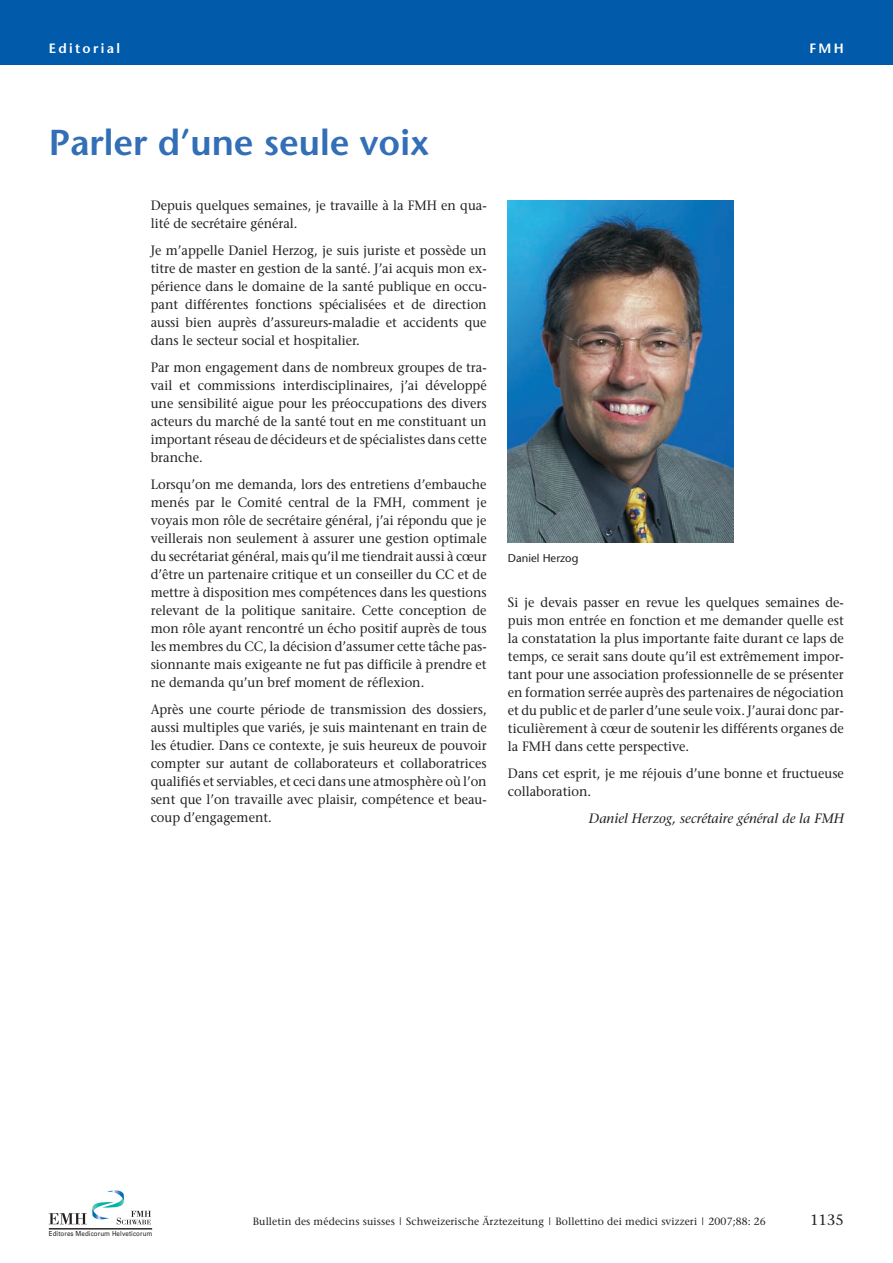
<style>
.page{position:relative;width:893px;height:1263px;background:#fff}
.page>*{position:absolute;margin:0;border:0;box-sizing:border-box;transform-origin:0 0}
.t1{font:600 36px "Stone Sans";color:#326fb7}
.t2{font:15px "Stone Serif";color:#231f20}
.t3{font:13.5px/18px "Stone Serif";color:#231f20;text-align:justify;scale:.95 1}
.t4{font:italic 13.5px "Stone Serif";color:#231f20}
.t5{font:600 13.5px "Stone Sans";letter-spacing:.17em;color:#fff}
.t6{font:11.25px "Stone Sans";color:#231f20}
.t7{font:10.5px "Stone Serif";letter-spacing:.01em;color:#231f20}
.t8{font:6.9px "Univers";letter-spacing:.015em;color:#231f20;scale:.9 1}
</style>
<div class="page">
<div style="left:0;top:0;width:893px;height:64px;background:#015aaa"></div>
<svg style="left:49px;top:1190px;width:102px;height:34px"></svg>
<hr style="left:49px;top:1228px;width:103px;height:1px;background:#231f20">
<img style="left:508px;top:201px;width:225px;height:342px">
<p class="t5" style="left:49px;top:42px;width:73px">Editorial</p>
<p class="t5" style="left:809px;top:42px;width:36px">FMH</p>
<h1 class="t1" style="left:49px;top:128px;width:382px">Parler d’une seule voix</h1>
<p class="t3" style="left:151px;top:198px;width:355px">Depuis quelques semaines, je travaille à la FMH en qua&shy;lité de secrétaire général.</p>
<p class="t3" style="left:151px;top:243px;width:355px">Je m’appelle Daniel Herzog, je suis juriste et possède un titre de master en gestion de la santé. J’ai acquis mon ex&shy;périence dans le domaine de la santé publique en occu&shy;pant différentes fonctions spécialisées et de direction aussi bien auprès d’assureurs-maladie et accidents que dans le secteur social et hospitalier.</p>
<p class="t3" style="left:151px;top:360px;width:355px">Par mon engagement dans de nombreux groupes de tra&shy;vail et commissions interdisciplinaires, j’ai développé une sensibilité aigue pour les préoccupations des divers acteurs du marché de la santé tout en me constituant un important réseau de décideurs et de spécialistes dans cette branche.</p>
<p class="t3" style="left:151px;top:477px;width:355px">Lorsqu’on me demanda, lors des entretiens d’embauche menés par le Comité central de la FMH, comment je voyais mon rôle de secrétaire général, j’ai répondu que je veillerais non seulement à assurer une gestion optimale du secrétariat général, mais qu’il me tiendrait aussi à cœur d’être un partenaire critique et un conseiller du CC et de mettre à disposition mes compétences dans les questions relevant de la politique sanitaire. Cette conception de mon rôle ayant rencontré un écho positif auprès de tous les membres du CC, la décision d’assumer cette tâche pas&shy;sionnante mais exigeante ne fut pas difficile à prendre et ne demanda qu’un bref moment de réflexion.</p>
<p class="t3" style="left:151px;top:702px;width:355px">Après une courte période de transmission des dossiers, aussi multiples que variés, je suis maintenant en train de les étudier. Dans ce contexte, je suis heureux de pouvoir compter sur autant de collaborateurs et collaboratrices qualifiés et serviables, et ceci dans une atmosphère où l’on sent que l’on travaille avec plaisir, compétence et beau&shy;coup d’engagement.</p>
<p class="t6" style="left:508px;top:553px;width:72px">Daniel Herzog</p>
<p class="t3" style="left:508px;top:594px;width:355px">Si je devais passer en revue les quelques semaines de&shy;puis mon entrée en fonction et me demander quelle est la constatation la plus importante faite durant ce laps de temps, ce serait sans doute qu’il est extrêmement impor&shy;tant pour une association professionnelle de se présenter en formation serrée auprès des partenaires de négociation et du public et de parler d’une seule voix. J’aurai donc par&shy;ticulièrement à cœur de soutenir les différents organes de la FMH dans cette perspective.</p>
<p class="t3" style="left:508px;top:765px;width:355px">Dans cet esprit, je me réjouis d’une bonne et fructueuse collaboration.</p>
<p class="t4" style="left:589px;top:813px;width:256px">Daniel Herzog, secrétaire général de la FMH</p>
<p class="t8" style="left:49px;top:1229px;width:117px">Editores Medicorum Helveticorum</p>
<p class="t7" style="left:253px;top:1217px;width:515px">Bulletin des médecins suisses | Schweizerische Ärztezeitung | Bollettino dei medici svizzeri | 2007;88: 26</p>
<p class="t2" style="left:810px;top:1213px;width:35px">1135</p>
</div>
